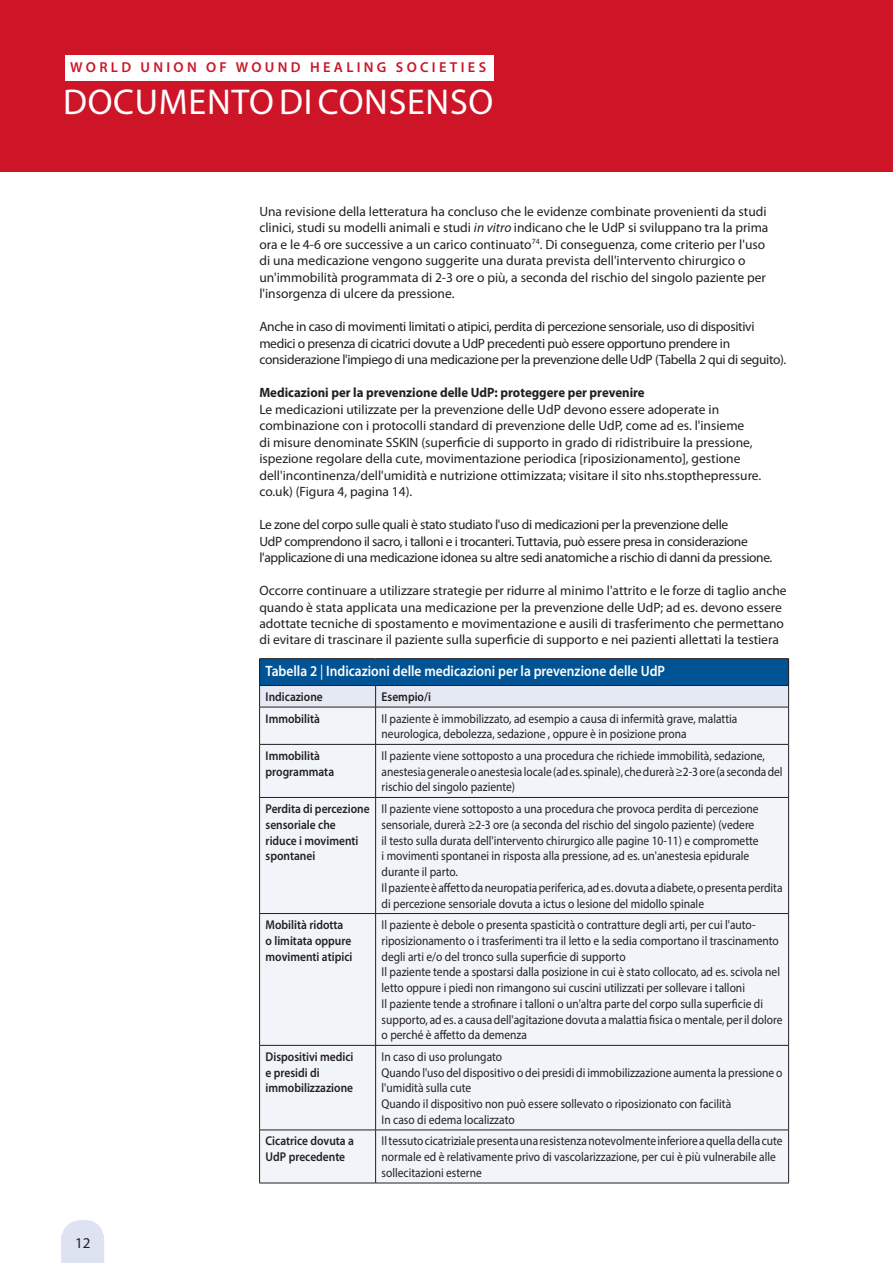
<style>
.page{position:relative;width:893px;height:1263px;background:#fff}
.page>*{position:absolute;margin:0;border:0;box-sizing:border-box;transform-origin:0 0}
.t1{font:36px "Myriad Pro";letter-spacing:.02em;color:#fff}
.t2{font:600 15px "Myriad Pro";color:#fff;scale:.9 1}
.t3{font:15px "Myriad Pro";color:#231f20}
.t4{font:600 14.4px "Myriad Pro";letter-spacing:.23em;color:#cd1527}
.t5{font:13.5px/16.5px "Myriad Pro";color:#231f20}
.t6{font:13.5px/16.5px "Myriad Pro";letter-spacing:-.025em;color:#231f20}
.t7{font:700 13.5px "Myriad Pro";color:#231f20;scale:.95 1}
.t8{font:12.75px/15.8px "Myriad Pro";color:#231f20;scale:.9 1}
.t9{font:600 12.75px/15.8px "Myriad Pro";color:#231f20;scale:.9 1}
.s1{font-style:italic}
.s2{font-weight:400}
.s3{font-family:"Seravek";font-weight:300;font-size:13.5px}
</style>
<div class="page">
<div style="left:0;top:0;width:893px;height:171px;background:#cd1527"></div>
<svg style="left:62px;top:1220px;width:42px;height:16px"></svg>
<div style="left:62px;top:1236px;width:42px;height:27px;background:#dde3f0"></div>
<div style="left:65px;top:55px;width:429px;height:25px;background:#fff"></div>
<div style="left:260px;top:708px;width:528px;height:475px;background:#f1f4f9"></div>
<hr style="left:259px;top:658px;width:117px;height:1px;background:#231f20">
<hr style="left:376px;top:658px;width:413px;height:1px;background:#231f20">
<svg style="left:259px;top:659px;width:530px;height:48px;background:#6291b8"></svg>
<hr style="left:259px;top:707px;width:117px;height:1px;background:#231f20">
<hr style="left:259px;top:707px;width:1px;height:37px;background:#231f20">
<hr style="left:376px;top:707px;width:413px;height:1px;background:#231f20">
<hr style="left:375px;top:707px;width:1px;height:37px;background:#231f20">
<hr style="left:788px;top:707px;width:1px;height:37px;background:#231f20">
<hr style="left:259px;top:744px;width:117px;height:1px;background:#231f20">
<hr style="left:259px;top:744px;width:1px;height:53px;background:#231f20">
<hr style="left:376px;top:744px;width:413px;height:1px;background:#231f20">
<hr style="left:375px;top:744px;width:1px;height:53px;background:#231f20">
<hr style="left:788px;top:744px;width:1px;height:53px;background:#231f20">
<hr style="left:259px;top:797px;width:117px;height:1px;background:#231f20">
<hr style="left:259px;top:798px;width:1px;height:115px;background:#231f20">
<hr style="left:376px;top:797px;width:413px;height:1px;background:#231f20">
<hr style="left:375px;top:798px;width:1px;height:115px;background:#231f20">
<hr style="left:788px;top:798px;width:1px;height:115px;background:#231f20">
<hr style="left:259px;top:913px;width:117px;height:1px;background:#231f20">
<hr style="left:259px;top:914px;width:1px;height:131px;background:#231f20">
<hr style="left:376px;top:913px;width:413px;height:1px;background:#231f20">
<hr style="left:375px;top:914px;width:1px;height:131px;background:#231f20">
<hr style="left:788px;top:914px;width:1px;height:131px;background:#231f20">
<hr style="left:259px;top:1045px;width:117px;height:1px;background:#231f20">
<hr style="left:259px;top:1045px;width:1px;height:85px;background:#231f20">
<hr style="left:376px;top:1045px;width:413px;height:1px;background:#231f20">
<hr style="left:375px;top:1045px;width:1px;height:85px;background:#231f20">
<hr style="left:788px;top:1045px;width:1px;height:85px;background:#231f20">
<hr style="left:259px;top:1130px;width:117px;height:1px;background:#231f20">
<hr style="left:259px;top:1130px;width:1px;height:53px;background:#231f20">
<hr style="left:376px;top:1130px;width:413px;height:1px;background:#231f20">
<hr style="left:375px;top:1130px;width:1px;height:53px;background:#231f20">
<hr style="left:788px;top:1130px;width:1px;height:53px;background:#231f20">
<hr style="left:259px;top:1183px;width:117px;height:1px;background:#231f20">
<hr style="left:376px;top:1183px;width:413px;height:1px;background:#231f20">
<p class="t4" style="left:70px;top:58px;width:417px">WORLD UNION OF WOUND HEALING SOCIETIES</p>
<h1 class="t1" style="left:63px;top:80px;width:432px">DOCUMENTO DI CONSENSO</h1>
<p class="t3" style="left:75px;top:1234px;width:17px">12</p>
<p class="t5" style="left:259px;top:203px;width:511px">Una revisione della letteratura ha concluso che le evidenze combinate provenienti da studi clinici, studi su modelli animali e studi <span class="s1">in vitro</span> indicano che le UdP si sviluppano tra la prima ora e le 4-6 ore successive a un carico continuato<sup>74</sup>. Di conseguenza, come criterio per l'uso di una medicazione vengono suggerite una durata prevista dell'intervento chirurgico o un'immobilità programmata di 2-3 ore o più, a seconda del rischio del singolo paziente per l'insorgenza di ulcere da pressione.</p>
<p class="t6" style="left:259px;top:318px;width:528px">Anche in caso di movimenti limitati o atipici, perdita di percezione sensoriale, uso di dispositivi medici o presenza di cicatrici dovute a UdP precedenti può essere opportuno prendere in considerazione l'impiego di una medicazione per la prevenzione delle UdP (Tabella 2 qui di seguito).</p>
<p class="t7" style="left:259px;top:384px;width:407px">Medicazioni per la prevenzione delle UdP: proteggere per prevenire</p>
<p class="t5" style="left:259px;top:401px;width:503px">Le medicazioni utilizzate per la prevenzione delle UdP devono essere adoperate in combinazione con i protocolli standard di prevenzione delle UdP, come ad es. l'insieme<br>di misure denominate SSKIN (superficie di supporto in grado di ridistribuire la pressione, ispezione regolare della cute, movimentazione periodica [riposizionamento], gestione dell'incontinenza/dell'umidità e nutrizione ottimizzata; visitare il sito nhs.stopthepressure. co.uk) (Figura 4, pagina 14).</p>
<p class="t6" style="left:259px;top:516px;width:515px">Le zone del corpo sulle quali è stato studiato l'uso di medicazioni per la prevenzione delle<br>UdP comprendono il sacro, i talloni e i trocanteri. Tuttavia, può essere presa in considerazione l'applicazione di una medicazione idonea su altre sedi anatomiche a rischio di danni da pressione.</p>
<p class="t5" style="left:259px;top:583px;width:529px">Occorre continuare a utilizzare strategie per ridurre al minimo l'attrito e le forze di taglio anche quando è stata applicata una medicazione per la prevenzione delle UdP; ad es. devono essere adottate tecniche di spostamento e movimentazione e ausili di trasferimento che permettano di evitare di trascinare il paziente sulla superficie di supporto e nei pazienti allettati la testiera</p>
<p class="t2" style="left:266px;top:661px;width:445px">Tabella 2 <span class="s2">|</span> Indicazioni delle medicazioni per la prevenzione delle UdP</p>
<p class="t9" style="left:266px;top:689px;width:65px">Indicazione</p>
<p class="t9" style="left:382px;top:689px;width:56px">Esempio/i</p>
<p class="t9" style="left:266px;top:710px;width:62px">Immobilità</p>
<p class="t8" style="left:382px;top:710px;width:397px">Il paziente è immobilizzato, ad esempio a causa di infermità grave, malattia neurologica, debolezza, sedazione , oppure è in posizione prona</p>
<p class="t9" style="left:266px;top:747px;width:78px">Immobilità programmata</p>
<p class="t8" style="left:382px;top:748px;width:447px">Il paziente viene sottoposto a una procedura che richiede immobilità, sedazione, anestesia generale o anestesia locale (ad es. spinale), che durerà <span class="s3">≥</span>2-3 ore (a seconda del rischio del singolo paziente)</p>
<p class="t9" style="left:266px;top:800px;width:117px">Perdita di percezione sensoriale che riduce i movimenti spontanei</p>
<p class="t8" style="left:382px;top:801px;width:447px">Il paziente viene sottoposto a una procedura che provoca perdita di percezione sensoriale, durerà <span class="s3">≥</span>2-3 ore (a seconda del rischio del singolo paziente) (vedere<br>il testo sulla durata dell'intervento chirurgico alle pagine 10-11) e compromette<br>i movimenti spontanei in risposta alla pressione, ad es. un'anestesia epidurale durante il parto.<br>Il paziente è affetto da neuropatia periferica, ad es. dovuta a diabete, o presenta perdita di percezione sensoriale dovuta a ictus o lesione del midollo spinale</p>
<p class="t9" style="left:266px;top:916px;width:98px">Mobilità ridotta o limitata oppure movimenti atipici</p>
<p class="t8" style="left:382px;top:917px;width:447px">Il paziente è debole o presenta spasticità o contratture degli arti, per cui l'auto&shy;riposizionamento o i trasferimenti tra il letto e la sedia comportano il trascinamento degli arti e/o del tronco sulla superficie di supporto<br>Il paziente tende a spostarsi dalla posizione in cui è stato collocato, ad es. scivola nel letto oppure i piedi non rimangono sui cuscini utilizzati per sollevare i talloni<br>Il paziente tende a strofinare i talloni o un'altra parte del corpo sulla superficie di supporto, ad es. a causa dell'agitazione dovuta a malattia fisica o mentale, per il dolore o perché è affetto da demenza</p>
<p class="t9" style="left:266px;top:1048px;width:99px">Dispositivi medici e presidi di immobilizzazione</p>
<p class="t8" style="left:382px;top:1048px;width:447px">In caso di uso prolungato<br>Quando l'uso del dispositivo o dei presidi di immobilizzazione aumenta la pressione o l'umidità sulla cute<br>Quando il dispositivo non può essere sollevato o riposizionato con facilità<br>In caso di edema localizzato</p>
<p class="t9" style="left:266px;top:1133px;width:100px">Cicatrice dovuta a<br>UdP precedente</p>
<p class="t8" style="left:382px;top:1133px;width:447px">Il tessuto cicatriziale presenta una resistenza notevolmente inferiore a quella della cute normale ed è relativamente privo di vascolarizzazione, per cui è più vulnerabile alle sollecitazioni esterne</p>
</div>
